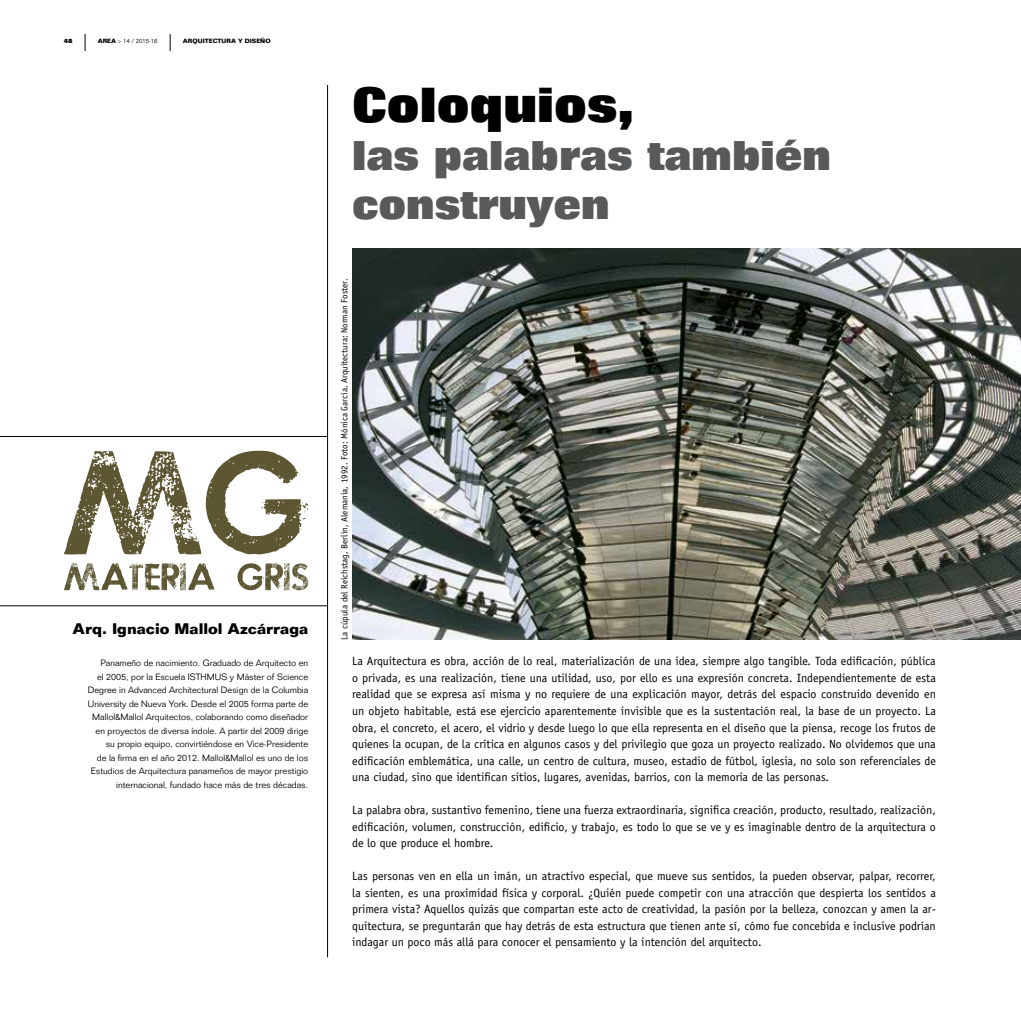
<style>
.page{position:relative;width:1021px;height:1021px;background:#fff}
.page>*{position:absolute;margin:0;border:0;box-sizing:border-box;transform-origin:0 0}
.t1{font:800 48px "Folio";color:#000}
.t2{font:800 40.5px/48.6px "Folio";color:#58595b}
.t3{font:700 15px "Folio";color:#000}
.t4{font:12px/16.5px "Officina Sans";color:#000;text-align:justify}
.t5{font:300 9px/13.5px "Folio";color:#000;text-align:right}
.t6{font:9px "Officina Sans";color:#000}
.t7{font:700 6px "Folio";color:#000}
.t8{font:300 6px "Folio";color:#000}
.t9{font:800 6px "Folio";color:#000}
.s1{font-weight:700}
</style>
<div class="page">
<hr style="left:327px;top:85px;width:1px;height:872px;background:#000">
<svg style="left:64px;top:451px;width:244px;height:103px"></svg>
<svg style="left:64px;top:563px;width:150px;height:27px"></svg>
<svg style="left:237px;top:563px;width:71px;height:27px"></svg>
<hr style="left:0;top:605px;width:327px;height:1px;background:#000">
<hr style="left:0;top:436px;width:327px;height:1px;background:#000">
<img style="left:352px;top:248px;width:668px;height:392px">
<svg style="left:85px;top:34px;width:1px;height:17px"></svg>
<svg style="left:170px;top:34px;width:1px;height:17px"></svg>
<p class="t9" style="left:64px;top:37px;width:10px">48</p>
<p class="t8" style="left:98px;top:37px;width:61px"><span class="s1">AREA</span> &gt; 14 / 2015-16</p>
<p class="t7" style="left:183px;top:37px;width:89px">ARQUITECTURA Y DISEÑO</p>
<h1 class="t1" style="left:352px;top:78px;width:284px">Coloquios,</h1>
<h2 class="t2" style="left:352px;top:132px;width:480px">las palabras también construyen</h2>
<p class="t6" style="left:339px;top:640px;width:362px;rotate:-90deg">La cúpula del Reichstag, Berlin, Alemania, 1992. Foto: Mónica García. Arquitectura: Norman Foster.</p>
<p class="t3" style="left:73px;top:619px;width:237px">Arq. Ignacio Mallol Azcárraga</p>
<p class="t5" style="left:88px;top:656px;width:222px">Panameño de nacimiento. Graduado de Arquitecto en<br>el 2005, por la Escuela ISTHMUS y Máster of Science Degree in Advanced Architectural Design de la Columbia University de Nueva York. Desde el 2005 forma parte de Mallol&amp;Mallol Arquitectos, colaborando como diseñador en proyectos de diversa índole. A partir del 2009 dirige su propio equipo, convirtiéndose en Vice-Presidente<br>de la firma en el año 2012. Mallol&amp;Mallol es uno de los Estudios de Arquitectura panameños de mayor prestigio internacional, fundado hace más de tres décadas.</p>
<p class="t4" style="left:352px;top:653px;width:585px">La Arquitectura es obra, acción de lo real, materialización de una idea, siempre algo tangible. Toda edificación, pública o privada, es una realización, tiene una utilidad, uso, por ello es una expresión concreta. Independientemente de esta realidad que se expresa así misma y no requiere de una explicación mayor, detrás del espacio construido devenido en un objeto habitable, está ese ejercicio aparentemente invisible que es la sustentación real, la base de un proyecto. La obra, el concreto, el acero, el vidrio y desde luego lo que ella representa en el diseño que la piensa, recoge los frutos de quienes la ocupan, de la crítica en algunos casos y del privilegio que goza un proyecto realizado. No olvidemos que una edificación emblemática, una calle, un centro de cultura, museo, estadio de fútbol, iglesia, no solo son referenciales de una ciudad, sino que identifican sitios, lugares, avenidas, barrios, con la memoria de las personas.</p>
<p class="t4" style="left:352px;top:801px;width:585px">La palabra obra, sustantivo femenino, tiene una fuerza extraordinaria, significa creación, producto, resultado, realización, edificación, volumen, construcción, edificio, y trabajo, es todo lo que se ve y es imaginable dentro de la arquitectura o de lo que produce el hombre.</p>
<p class="t4" style="left:352px;top:867px;width:585px">Las personas ven en ella un imán, un atractivo especial, que mueve sus sentidos, la pueden observar, palpar, recorrer, la sienten, es una proximidad física y corporal. ¿Quién puede competir con una atracción que despierta los sentidos a primera vista? Aquellos quizás que compartan este acto de creatividad, la pasión por la belleza, conozcan y amen la ar&shy;quitectura, se preguntarán que hay detrás de esta estructura que tienen ante sí, cómo fue concebida e inclusive podrían indagar un poco más allá para conocer el pensamiento y la intención del arquitecto.</p>
</div>
